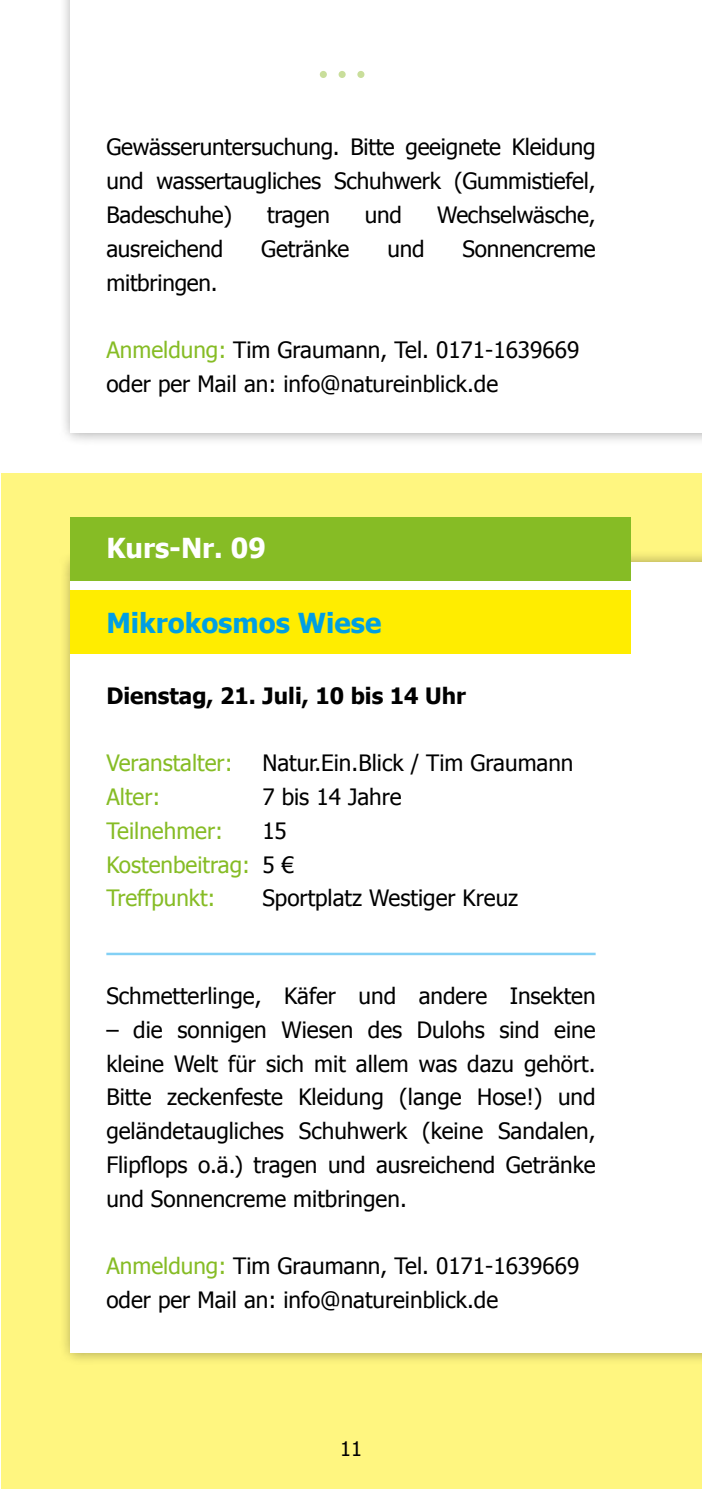
<style>
.page{position:relative;width:702px;height:1489px;background:#fff}
.page>*{position:absolute;margin:0;border:0;box-sizing:border-box;transform-origin:0 0}
.t1{font:700 27.5px "Tahoma";color:#009fe3}
.t2{font:700 27.5px "Tahoma";color:#fff}
.t3{font:22.5px/33.8px "Tahoma";color:#000;text-align:justify}
.t4{font:22.5px "Tahoma";color:#86bc25}
.t5{font:700 22.5px "Tahoma";color:#000}
.t6{font:20px "Tahoma";color:#000}
.s1{color:#86bc25}
.s2{color:#000}
</style>
<div class="page">
<div style="left:1px;top:473px;width:701px;height:1015px;background:#fff680"></div>
<hr style="left:0;top:0;width:1px;height:666px;background:#ffed00">
<div style="left:58px;top:549px;width:644px;height:815px;background:#000;opacity:.35"></div>
<div style="left:71px;top:561px;width:631px;height:791px;background:#fff"></div>
<div style="left:71px;top:517px;width:560px;height:63px;background:#86bc25"></div>
<hr style="left:106px;top:952px;width:489px;height:3px;background:#83d0f5">
<div style="left:71px;top:590px;width:560px;height:64px;background:#ffed00"></div>
<div style="left:58px;top:0;width:644px;height:445px;background:#000;opacity:.35"></div>
<div style="left:71px;top:0;width:631px;height:432px;background:#fff"></div>
<div style="left:320px;top:71px;width:7px;height:7px;background:#c9de9b;border-radius:50%"></div>
<div style="left:338px;top:71px;width:7px;height:7px;background:#c9de9b;border-radius:50%"></div>
<div style="left:357px;top:71px;width:7px;height:7px;background:#c9de9b;border-radius:50%"></div>
<p class="t3" style="left:106px;top:129px;width:490px">Gewässeruntersuchung. Bitte geeignete Kleidung und wassertaugliches Schuhwerk (Gummistiefel, Badeschuhe)</p>
<p class="t3" style="left:267px;top:197px;width:64px">tragen</p>
<p class="t3" style="left:365px;top:197px;width:39px">und</p>
<p class="t3" style="left:437px;top:197px;width:160px">Wechselwäsche,</p>
<p class="t3" style="left:106px;top:231px;width:118px">ausreichend</p>
<p class="t3" style="left:261px;top:231px;width:90px">Getränke</p>
<p class="t3" style="left:387px;top:231px;width:39px">und</p>
<p class="t3" style="left:462px;top:231px;width:134px">Sonnencreme</p>
<p class="t3" style="left:106px;top:264px;width:113px">mitbringen.</p>
<p class="t3" style="left:106px;top:332px;width:474px"><span class="s1">Anmeldung:</span> Tim Graumann, Tel. 0171-1639669 oder per Mail an: info@natureinblick.de</p>
<p class="t2" style="left:106px;top:528px;width:161px">Kurs-Nr. 09</p>
<p class="t1" style="left:106px;top:603px;width:276px">Mikrokosmos Wiese</p>
<p class="t5" style="left:106px;top:679px;width:361px">Dienstag, 21. Juli, 10 bis 14 Uhr</p>
<p class="t4" style="left:106px;top:748px;width:128px">Veranstalter:</p>
<p class="t3" style="left:262px;top:745px;width:312px">Natur.Ein.Blick / Tim Graumann</p>
<p class="t4" style="left:106px;top:781px;width:56px">Alter:</p>
<p class="t3" style="left:262px;top:779px;width:141px">7 bis 14 Jahre</p>
<p class="t4" style="left:106px;top:815px;width:118px">Teilnehmer:</p>
<p class="t3" style="left:262px;top:812px;width:26px">15</p>
<p class="t4" style="left:106px;top:849px;width:189px">Kostenbeitrag: <span class="s2">5 €</span></p>
<p class="t4" style="left:106px;top:883px;width:111px">Treffpunkt:</p>
<p class="t3" style="left:262px;top:880px;width:257px">Sportplatz Westiger Kreuz</p>
<p class="t3" style="left:106px;top:977px;width:490px">Schmetterlinge, Käfer und andere Insekten</p>
<p class="t3" style="left:106px;top:1011px;width:491px">– die sonnigen Wiesen des Dulohs sind eine kleine Welt für sich mit allem was dazu gehört.<br>Bitte zeckenfeste Kleidung (lange Hose!) und geländetaugliches Schuhwerk (keine Sandalen, Flipflops o.ä.) tragen und ausreichend Getränke und Sonnencreme mitbringen.</p>
<p class="t3" style="left:106px;top:1247px;width:474px"><span class="s1">Anmeldung:</span> Tim Graumann, Tel. 0171-1639669 oder per Mail an: info@natureinblick.de</p>
<p class="t6" style="left:340px;top:1435px;width:23px">11</p>
</div>
